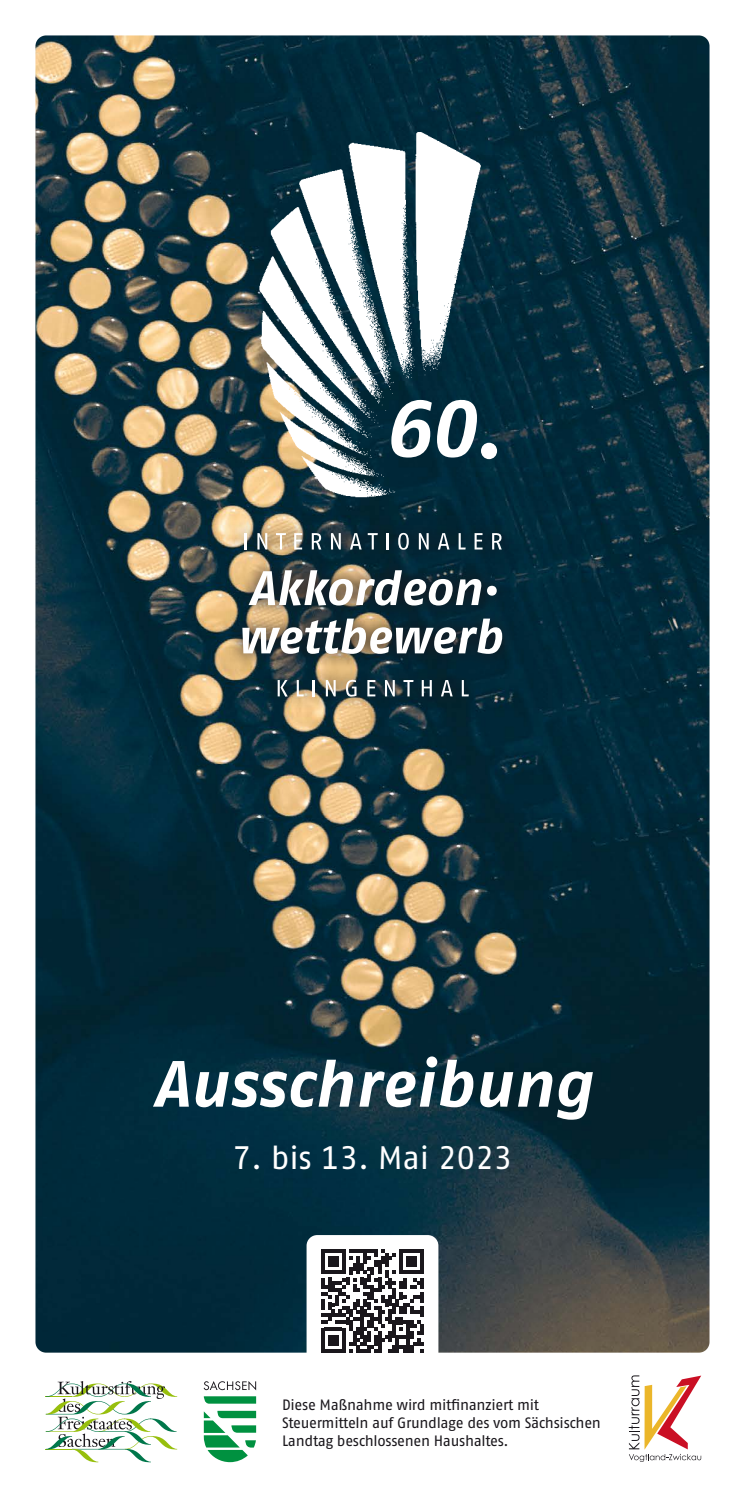
<style>
.page{position:relative;width:745px;height:1489px;background:#fff}
.page>*{position:absolute;margin:0;border:0;box-sizing:border-box;transform-origin:0 0}
.Ü_farbig{font:italic 80px "Fago No Bold Tf";color:#fff}
.Ü_farbig-2{font:italic 65.25px "Fago No Bold Lf";letter-spacing:.005em;color:#fff}
.Ü_farbig-3{font:32.5px "Fago Pro";letter-spacing:-.01em;color:#fff}
.kleine_Ü{font:15px/18px "Fago Pro";letter-spacing:-.025em;color:#1a171c}
</style>
<div class="page">
<img style="left:35px;top:35px;width:674px;height:1317px">
<div style="left:306px;top:1234px;width:132px;height:132px;background:#fff;border-radius:11px"></div>
<svg style="left:321px;top:1249px;width:103px;height:103px"></svg>
<svg style="left:46px;top:1381px;width:131px;height:81px"></svg>
<svg style="left:204px;top:1396px;width:52px;height:7px"></svg>
<svg style="left:204px;top:1410px;width:52px;height:51px"></svg>
<svg style="left:203px;top:1381px;width:53px;height:9px"></svg>
<svg style="left:228px;top:518px;width:289px;height:193px;background:#324647"></svg>
<svg style="left:277px;top:680px;width:10px;height:16px"></svg>
<svg style="left:296px;top:680px;width:7px;height:16px"></svg>
<svg style="left:312px;top:680px;width:2px;height:16px"></svg>
<svg style="left:325px;top:680px;width:10px;height:16px"></svg>
<svg style="left:346px;top:679px;width:10px;height:17px"></svg>
<svg style="left:367px;top:680px;width:8px;height:16px"></svg>
<svg style="left:385px;top:680px;width:9px;height:16px"></svg>
<svg style="left:403px;top:680px;width:10px;height:16px"></svg>
<svg style="left:421px;top:680px;width:10px;height:16px"></svg>
<svg style="left:440px;top:680px;width:12px;height:16px"></svg>
<svg style="left:461px;top:680px;width:7px;height:16px"></svg>
<svg style="left:244px;top:533px;width:2px;height:16px"></svg>
<svg style="left:257px;top:533px;width:10px;height:16px"></svg>
<svg style="left:276px;top:533px;width:10px;height:16px"></svg>
<svg style="left:294px;top:533px;width:8px;height:16px"></svg>
<svg style="left:311px;top:533px;width:10px;height:16px"></svg>
<svg style="left:331px;top:533px;width:9px;height:16px"></svg>
<svg style="left:350px;top:533px;width:11px;height:16px"></svg>
<svg style="left:367px;top:533px;width:10px;height:16px"></svg>
<svg style="left:386px;top:533px;width:2px;height:16px"></svg>
<svg style="left:398px;top:533px;width:10px;height:16px"></svg>
<svg style="left:418px;top:533px;width:10px;height:16px"></svg>
<svg style="left:437px;top:533px;width:12px;height:16px"></svg>
<svg style="left:458px;top:533px;width:7px;height:16px"></svg>
<svg style="left:474px;top:533px;width:8px;height:16px"></svg>
<svg style="left:492px;top:533px;width:9px;height:16px"></svg>
<svg style="left:242px;top:618px;width:260px;height:36px"></svg>
<svg style="left:248px;top:570px;width:233px;height:35px"></svg>
<svg style="left:486px;top:585px;width:10px;height:10px"></svg>
<img style="left:257px;top:129px;width:227px;height:370px">
<svg style="left:628px;top:1375px;width:72px;height:86px"></svg>
<p class="Ü_farbig" style="left:384px;top:382px;width:120px">60.</p>
<p class="Ü_farbig-2" style="left:153px;top:1045px;width:440px">Ausschreibung</p>
<p class="Ü_farbig-3" style="left:232px;top:1138px;width:281px">7. bis 13. Mai 2023</p>
<p class="kleine_Ü" style="left:282px;top:1395px;width:320px">Diese Maßnahme wird mitfinanziert mit<br>Steuermitteln auf Grundlage des vom Sächsischen<br>Landtag beschlossenen Haushaltes.</p>
</div>
